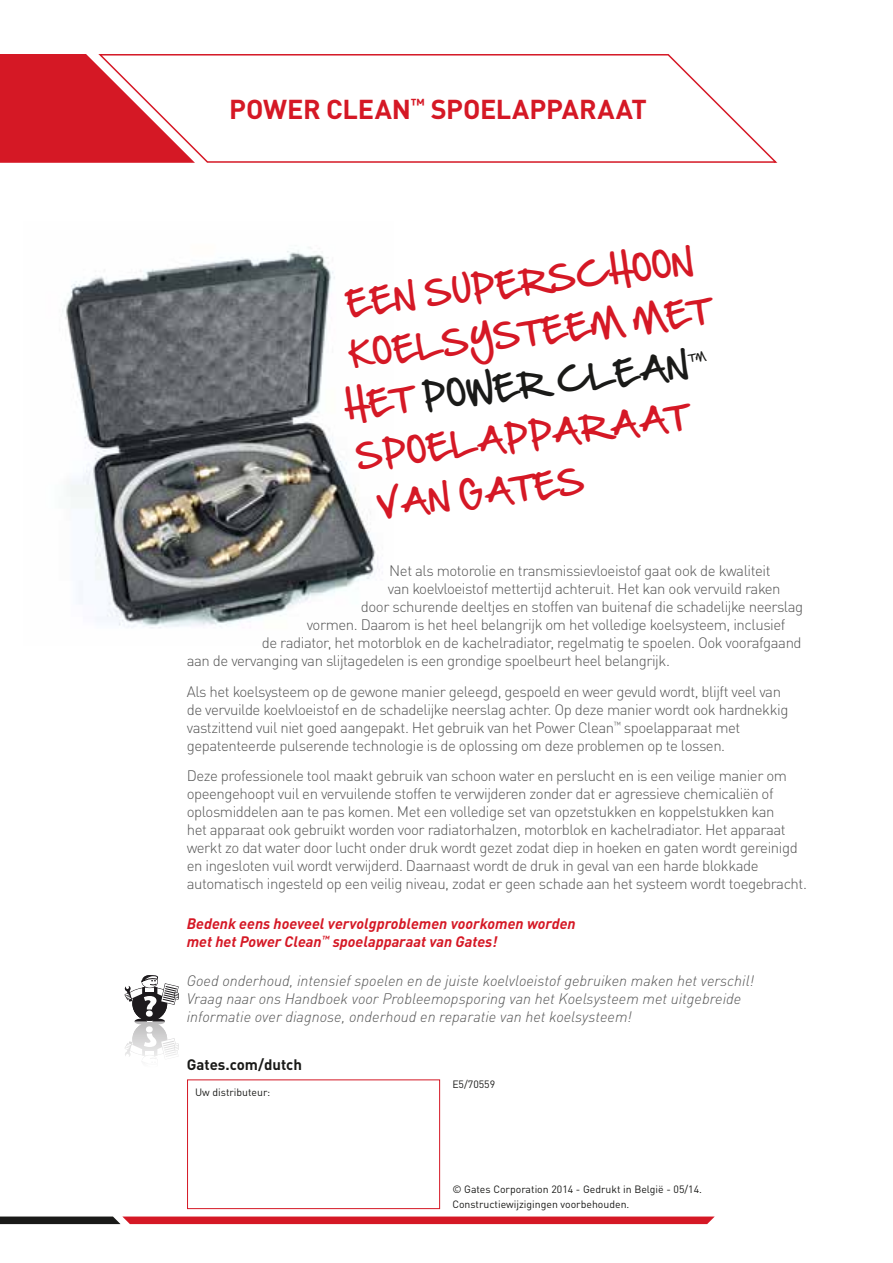
<style>
.page{position:relative;width:893px;height:1263px;background:#fff}
.page>*{position:absolute;margin:0;border:0;box-sizing:border-box;transform-origin:0 0}
.t1{font:30px "Hand Of Sean";color:#d51825}
.t2{font:30px "Hand Of Sean";color:#1a1a18}
.t3{font:700 27px "DIN Pro";letter-spacing:-.005em;color:#d51825}
.t4{font:300 15px/18px "DIN Pro";letter-spacing:-.03em;color:#565656}
.t5{font:italic 300 15px/18px "DIN Pro";color:#565656}
.t6{font:italic 700 15px/18px "DIN Pro";color:#d51825}
.t7{font:700 15px "DIN Pro";color:#1a1a18}
.t8{font:10.5px/15.1px "DIN Pro";color:#1a1a18}
.s1{color:#d51825}
</style>
<div class="page">
<svg style="left:195px;top:54px;width:583px;height:109px"></svg>
<svg style="left:0;top:54px;width:195px;height:109px"></svg>
<svg style="left:0;top:1216px;width:715px;height:8px;background:#bc2b35"></svg>
<div style="left:187px;top:1079px;width:253px;height:130px;border:1px solid #d51825"></div>
<img style="left:62px;top:247px;width:321px;height:381px">
<svg style="left:125px;top:975px;width:54px;height:84px"></svg>
<h2 class="t3" style="left:229px;top:86px;width:419px">POWER CLEAN<sup>™</sup> SPOELAPPARAAT</h2>
<h1 class="t1" style="left:343px;top:277px;width:350px;rotate:-7deg">EEN SUPERSCHOON</h1>
<h1 class="t1" style="left:345px;top:329px;width:366px;rotate:-7deg">KOELSYSTEEM MET</h1>
<h1 class="t2" style="left:340px;top:380px;width:368px;rotate:-7deg"><span class="s1">HET</span> POWER CLEAN™</h1>
<h1 class="t1" style="left:353px;top:430px;width:336px;rotate:-7deg">SPOELAPPARAAT</h1>
<h1 class="t1" style="left:374px;top:479px;width:210px;rotate:-7deg">VAN GATES</h1>
<p class="t4" style="left:389px;top:560px;width:383px">Net als motorolie en transmissievloeistof gaat ook de kwaliteit</p>
<p class="t4" style="left:388px;top:578px;width:394px">van koelvloeistof mettertijd achteruit. Het kan ook vervuild raken</p>
<p class="t4" style="left:361px;top:596px;width:444px">door schurende deeltjes en stoffen van buitenaf die schadelijke neerslag</p>
<p class="t4" style="left:307px;top:614px;width:480px">vormen. Daarom is het heel belangrijk om het volledige koelsysteem, inclusief</p>
<p class="t4" style="left:262px;top:632px;width:541px">de radiator, het motorblok en de kachelradiator, regelmatig te spoelen. Ook voorafgaand</p>
<p class="t4" style="left:187px;top:650px;width:485px">aan de vervanging van slijtagedelen is een grondige spoelbeurt heel belangrijk.</p>
<p class="t4" style="left:187px;top:681px;width:603px">Als het koelsysteem op de gewone manier geleegd, gespoeld en weer gevuld wordt, blijft veel van de vervuilde koelvloeistof en de schadelijke neerslag achter. Op deze manier wordt ook hardnekkig vastzittend vuil niet goed aangepakt. Het gebruik van het Power Clean<sup>™</sup> spoelapparaat met gepatenteerde pulserende technologie is de oplossing om deze problemen op te lossen.</p>
<p class="t4" style="left:187px;top:766px;width:622px">Deze professionele tool maakt gebruik van schoon water en perslucht en is een veilige manier om opeengehoopt vuil en vervuilende stoffen te verwijderen zonder dat er agressieve chemicaliën of oplosmiddelen aan te pas komen. Met een volledige set van opzetstukken en koppelstukken kan<br>het apparaat ook gebruikt worden voor radiatorhalzen, motorblok en kachelradiator. Het apparaat werkt zo dat water door lucht onder druk wordt gezet zodat diep in hoeken en gaten wordt gereinigd en ingesloten vuil wordt verwijderd. Daarnaast wordt de druk in geval van een harde blokkade automatisch ingesteld op een veilig niveau, zodat er geen schade aan het systeem wordt toegebracht.</p>
<p class="t6" style="left:187px;top:912px;width:390px">Bedenk eens hoeveel vervolgproblemen voorkomen worden met het Power Clean<sup>™</sup> spoelapparaat van Gates!</p>
<p class="t5" style="left:187px;top:970px;width:569px">Goed onderhoud, intensief spoelen en de juiste koelvloeistof gebruiken maken het verschil!<br>Vraag naar ons Handboek voor Probleemopsporing van het Koelsysteem met uitgebreide informatie over diagnose, onderhoud en reparatie van het koelsysteem!</p>
<p class="t7" style="left:187px;top:1052px;width:117px">Gates.com/dutch</p>
<p class="t8" style="left:195px;top:1083px;width:77px">Uw distributeur:</p>
<p class="t8" style="left:452px;top:1075px;width:44px">E5/70559</p>
<p class="t8" style="left:452px;top:1180px;width:251px">© Gates Corporation 2014 - Gedrukt in België - 05/14.<br>Constructiewijzigingen voorbehouden.</p>
</div>
